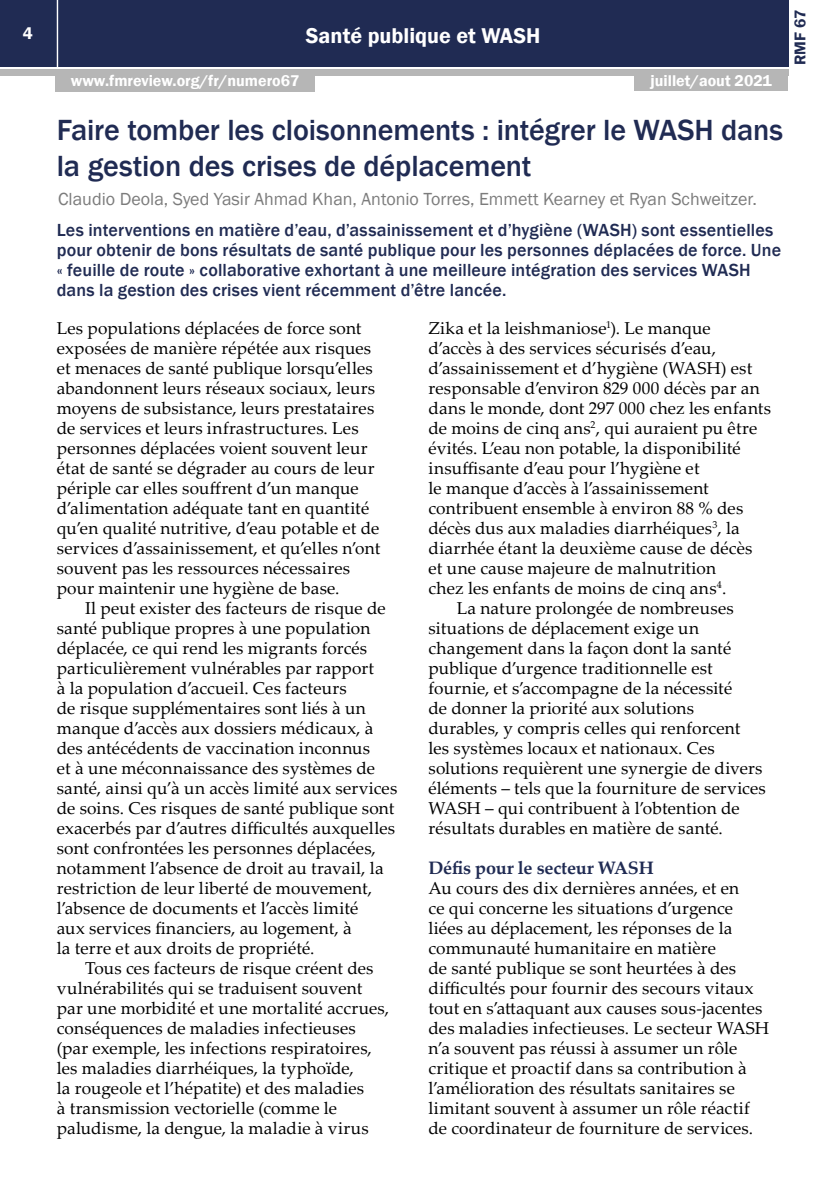
<style>
.page{position:relative;width:840px;height:1191px;background:#fff}
.page>*{position:absolute;margin:0;border:0;box-sizing:border-box;transform-origin:0 0}
.t1{font:500 30px/36px "Franklin Gothic";letter-spacing:-.005em;color:#202b53}
.t2{font:600 22px "Franklin Gothic";color:#fff}
.t3{font:500 18px/20px "Franklin Gothic";letter-spacing:.01em;color:#202b53}
.t4{font:18px "Franklin Gothic";color:#7c7c7c}
.t5{font:700 18px "Palatino Linotype";letter-spacing:-.01em;color:#202b53}
.t6{font:17.2px/20px "Palatino Linotype";letter-spacing:.01em;color:#000}
.t7{font:600 17px "Franklin Gothic";color:#fff}
.t8{font:600 16px "Franklin Gothic";color:#fff}
.t9{font:600 16px "Franklin Gothic";color:#202b53}
</style>
<div class="page">
<div style="left:0;top:0;width:787px;height:66px;background:#202b53"></div>
<div style="left:0;top:69px;width:787px;height:6px;background:#b6b6b6"></div>
<hr style="left:57px;top:0;width:1px;height:67px;background:#fff">
<div style="left:634px;top:73px;width:153px;height:18px;background:#b6b6b6"></div>
<div style="left:55px;top:74px;width:260px;height:18px;background:#b6b6b6"></div>
<p class="t7" style="left:23px;top:23px;width:11px">4</p>
<p class="t2" style="left:306px;top:22px;width:236px">Santé publique et WASH</p>
<p class="t8" style="left:71px;top:71px;width:230px">www.fmreview.org/fr/numero67</p>
<p class="t8" style="left:650px;top:71px;width:123px">juillet/aout 2021</p>
<h1 class="t1" style="left:57px;top:112px;width:727px">Faire tomber les cloisonnements : intégrer le WASH dans la gestion des crises de déplacement</h1>
<p class="t4" style="left:58px;top:188px;width:700px">Claudio Deola, Syed Yasir Ahmad Khan, Antonio Torres, Emmett Kearney et Ryan Schweitzer.</p>
<p class="t3" style="left:57px;top:220px;width:725px">Les interventions en matière d’eau, d’assainissement et d’hygiène (WASH) sont essentielles pour obtenir de bons résultats de santé publique pour les personnes déplacées de force. Une « feuille de route » collaborative exhortant à une meilleure intégration des services WASH dans la gestion des crises vient récemment d’être lancée.</p>
<p class="t6" style="left:57px;top:317px;width:325px">Les populations déplacées de force sont exposées de manière répétée aux risques et menaces de santé publique lorsqu’elles abandonnent leurs réseaux sociaux, leurs moyens de subsistance, leurs prestataires de services et leurs infrastructures. Les personnes déplacées voient souvent leur état de santé se dégrader au cours de leur périple car elles souffrent d’un manque d’alimentation adéquate tant en quantité qu’en qualité nutritive, d’eau potable et de services d’assainissement, et qu’elles n’ont souvent pas les ressources nécessaires pour maintenir une hygiène de base.</p>
<p class="t6" style="left:57px;top:597px;width:342px;text-indent:28px">Il peut exister des facteurs de risque de santé publique propres à une population déplacée, ce qui rend les migrants forcés particulièrement vulnérables par rapport<br>à la population d’accueil. Ces facteurs<br>de risque supplémentaires sont liés à un manque d’accès aux dossiers médicaux, à des antécédents de vaccination inconnus<br>et à une méconnaissance des systèmes de santé, ainsi qu’à un accès limité aux services de soins. Ces risques de santé publique sont exacerbés par d’autres difficultés auxquelles sont confrontées les personnes déplacées, notamment l’absence de droit au travail, la restriction de leur liberté de mouvement, l’absence de documents et l’accès limité<br>aux services financiers, au logement, à<br>la terre et aux droits de propriété.</p>
<p class="t6" style="left:57px;top:957px;width:333px;text-indent:28px">Tous ces facteurs de risque créent des vulnérabilités qui se traduisent souvent par une morbidité et une mortalité accrues, conséquences de maladies infectieuses (par exemple, les infections respiratoires, les maladies diarrhéiques, la typhoïde,<br>la rougeole et l’hépatite) et des maladies<br>à transmission vectorielle (comme le paludisme, la dengue, la maladie à virus</p>
<p class="t6" style="left:428px;top:317px;width:283px">Zika et la leishmaniose<sup>1</sup>). Le manque</p>
<p class="t6" style="left:428px;top:337px;width:289px">d’accès à des services sécurisés d’eau,</p>
<p class="t6" style="left:428px;top:357px;width:325px">d’assainissement et d’hygiène (WASH) est</p>
<p class="t6" style="left:428px;top:377px;width:333px">responsable d’environ 829 000 décès par an</p>
<p class="t6" style="left:428px;top:397px;width:344px">dans le monde, dont 297 000 chez les enfants</p>
<p class="t6" style="left:428px;top:417px;width:330px">de moins de cinq ans<sup>2</sup>, qui auraient pu être</p>
<p class="t6" style="left:428px;top:437px;width:314px">évités. L’eau non potable, la disponibilité</p>
<p class="t6" style="left:428px;top:457px;width:272px">insuffisante d’eau pour l’hygiène et</p>
<p class="t6" style="left:428px;top:477px;width:282px">le manque d’accès à l’assainissement</p>
<p class="t6" style="left:428px;top:497px;width:316px">contribuent ensemble à environ 88 % des</p>
<p class="t6" style="left:428px;top:517px;width:312px">décès dus aux maladies diarrhéiques<sup>3</sup>, la</p>
<p class="t6" style="left:428px;top:537px;width:325px">diarrhée étant la deuxième cause de décès</p>
<p class="t6" style="left:428px;top:557px;width:289px">et une cause majeure de malnutrition</p>
<p class="t6" style="left:428px;top:577px;width:299px">chez les enfants de moins de cinq ans<sup>4</sup>.</p>
<p class="t6" style="left:456px;top:597px;width:278px">La nature prolongée de nombreuses</p>
<p class="t6" style="left:428px;top:617px;width:272px">situations de déplacement exige un</p>
<p class="t6" style="left:428px;top:637px;width:304px">changement dans la façon dont la santé</p>
<p class="t6" style="left:428px;top:657px;width:286px">publique d’urgence traditionnelle est</p>
<p class="t6" style="left:428px;top:677px;width:305px">fournie, et s’accompagne de la nécessité</p>
<p class="t6" style="left:428px;top:697px;width:267px">de donner la priorité aux solutions</p>
<p class="t6" style="left:428px;top:717px;width:313px">durables, y compris celles qui renforcent</p>
<p class="t6" style="left:428px;top:737px;width:288px">les systèmes locaux et nationaux. Ces</p>
<p class="t6" style="left:428px;top:757px;width:335px">solutions requièrent une synergie de divers</p>
<p class="t6" style="left:428px;top:777px;width:339px">éléments – tels que la fourniture de services</p>
<p class="t6" style="left:428px;top:797px;width:312px">WASH – qui contribuent à l’obtention de</p>
<p class="t6" style="left:428px;top:817px;width:296px">résultats durables en matière de santé.</p>
<p class="t5" style="left:428px;top:855px;width:227px">Défis pour le secteur WASH</p>
<p class="t6" style="left:428px;top:877px;width:342px">Au cours des dix dernières années, et en<br>ce qui concerne les situations d’urgence liées au déplacement, les réponses de la communauté humanitaire en matière<br>de santé publique se sont heurtées à des difficultés pour fournir des secours vitaux tout en s’attaquant aux causes sous-jacentes des maladies infectieuses. Le secteur WASH n’a souvent pas réussi à assumer un rôle critique et proactif dans sa contribution à l’amélioration des résultats sanitaires se limitant souvent à assumer un rôle réactif de coordinateur de fourniture de services.</p>
<p class="t9" style="left:789px;top:65px;width:57px;rotate:-90deg">RMF 67</p>
</div>
